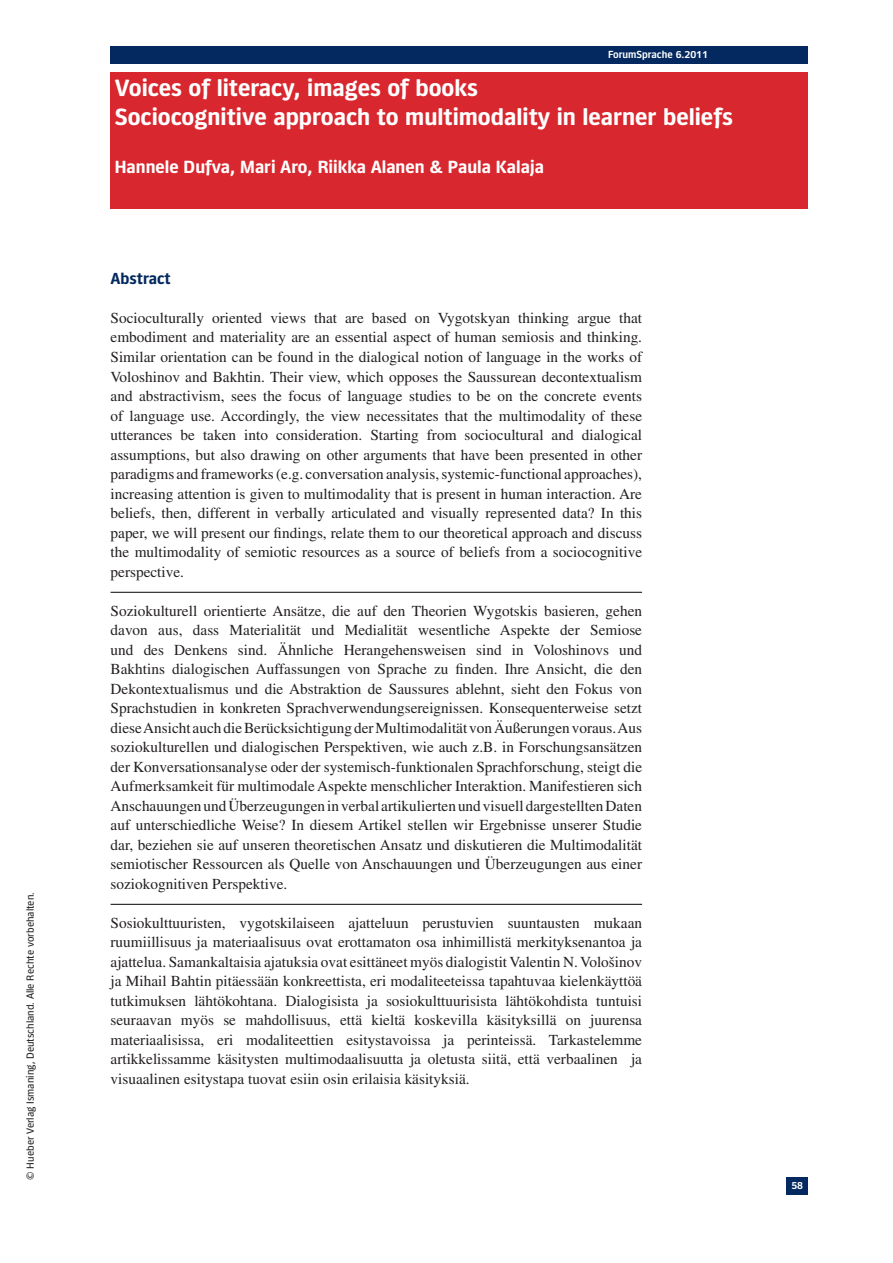
<style>
.page{position:relative;width:893px;height:1263px;background:#fff}
.page>*{position:absolute;margin:0;border:0;box-sizing:border-box;transform-origin:0 0}
.t1{font:700 24px/29.2px "Forward Sans";color:#fff}
.t2{font:700 18px "Forward Sans";color:#fff}
.t3{font:700 16.2px "Forward Sans";color:#032960}
.t4{font:15.3px/19.5px "Times";color:#231f20;text-align:justify}
.t5{font:10.5px "Forward Sans";color:#231f20}
.t6{font:10.5px "Forward Sans Semi";color:#fff}
</style>
<div class="page">
<div style="left:111px;top:47px;width:495px;height:17px;background:#032960"></div>
<div style="left:604px;top:47px;width:204px;height:17px;background:#032960"></div>
<div style="left:787px;top:1178px;width:21px;height:17px;background:#032960"></div>
<div style="left:111px;top:72px;width:697px;height:136px;background:#d8272e"></div>
<hr style="left:111px;top:592px;width:531px;height:1px;background:#231f20">
<hr style="left:111px;top:904px;width:531px;height:1px;background:#231f20">
<p class="t5" style="left:23px;top:1180px;width:289px;rotate:-90deg">© Hueber Verlag Ismaning, Deutschland. Alle Rechte vorbehalten.</p>
<p class="t6" style="left:608px;top:48px;width:101px">ForumSprache 6.2011</p>
<h1 class="t1" style="left:115px;top:73px;width:620px">Voices of literacy, images of books<br>Sociocognitive approach to multimodality in learner beliefs</h1>
<p class="t2" style="left:115px;top:156px;width:431px">Hannele Dufva, Mari Aro, Riikka Alanen &amp; Paula Kalaja</p>
<p class="t3" style="left:111px;top:269px;width:62px">Abstract</p>
<p class="t4" style="left:111px;top:308px;width:533px">Socioculturally oriented views that are based on Vygotskyan thinking argue that embodiment and materiality are an essential aspect of human semiosis and thinking.<br>Similar orientation can be found in the dialogical notion of language in the works of Voloshinov and Bakhtin. Their view, which opposes the Saussurean decontextualism and abstractivism, sees the focus of language studies to be on the concrete events of language use. Accordingly, the view necessitates that the multimodality of these utterances be taken into consideration. Starting from sociocultural and dialogical assumptions, but also drawing on other arguments that have been presented in other paradigms and frameworks (e.g. conversation analysis, systemic-functional approaches), increasing attention is given to multimodality that is present in human interaction. Are beliefs, then, different in verbally articulated and visually represented data? In this paper, we will present our findings, relate them to our theoretical approach and discuss the multimodality of semiotic resources as a source of beliefs from a sociocognitive perspective.</p>
<p class="t4" style="left:111px;top:601px;width:533px">Soziokulturell orientierte Ansätze, die auf den Theorien Wygotskis basieren, gehen davon aus, dass Materialität und Medialität wesentliche Aspekte der Semiose und des Denkens sind. Ähnliche Herangehensweisen sind in Voloshinovs und Bakhtins dialogischen Auffassungen von Sprache zu finden. Ihre Ansicht, die den Dekontextualismus und die Abstraktion de Saussures ablehnt, sieht den Fokus von Sprachstudien in konkreten Sprachverwendungsereignissen. Konsequenterweise setzt diese Ansicht auch die Berücksichtigung der Multimodalität von Äußerungen voraus. Aus soziokulturellen und dialogischen Perspektiven, wie auch z.B. in Forschungsansätzen der Konversationsanalyse oder der systemisch-funktionalen Sprachforschung, steigt die Aufmerksamkeit für multimodale Aspekte menschlicher Interaktion. Manifestieren sich Anschauungen und Überzeugungen in verbal artikulierten und visuell dargestellten Daten auf unterschiedliche Weise? In diesem Artikel stellen wir Ergebnisse unserer Studie dar, beziehen sie auf unseren theoretischen Ansatz und diskutieren die Multimodalität semiotischer Ressourcen als Quelle von Anschauungen und Überzeugungen aus einer soziokognitiven Perspektive.</p>
<p class="t4" style="left:111px;top:913px;width:533px">Sosiokulttuuristen, vygotskilaiseen ajatteluun perustuvien suuntausten mukaan ruumiillisuus ja materiaalisuus ovat erottamaton osa inhimillistä merkityksenantoa ja ajattelua. Samankaltaisia ajatuksia ovat esittäneet myös dialogistit Valentin N. Vološinov ja Mihail Bahtin pitäessään konkreettista, eri modaliteeteissa tapahtuvaa kielenkäyttöä tutkimuksen lähtökohtana. Dialogisista ja sosiokulttuurisista lähtökohdista tuntuisi seuraavan myös se mahdollisuus, että kieltä koskevilla käsityksillä on juurensa materiaalisissa, eri modaliteettien esitystavoissa ja perinteissä. Tarkastelemme artikkelissamme käsitysten multimodaalisuutta ja oletusta siitä, että verbaalinen ja visuaalinen esitystapa tuovat esiin osin erilaisia käsityksiä.</p>
<p class="t6" style="left:791px;top:1180px;width:13px">58</p>
</div>
